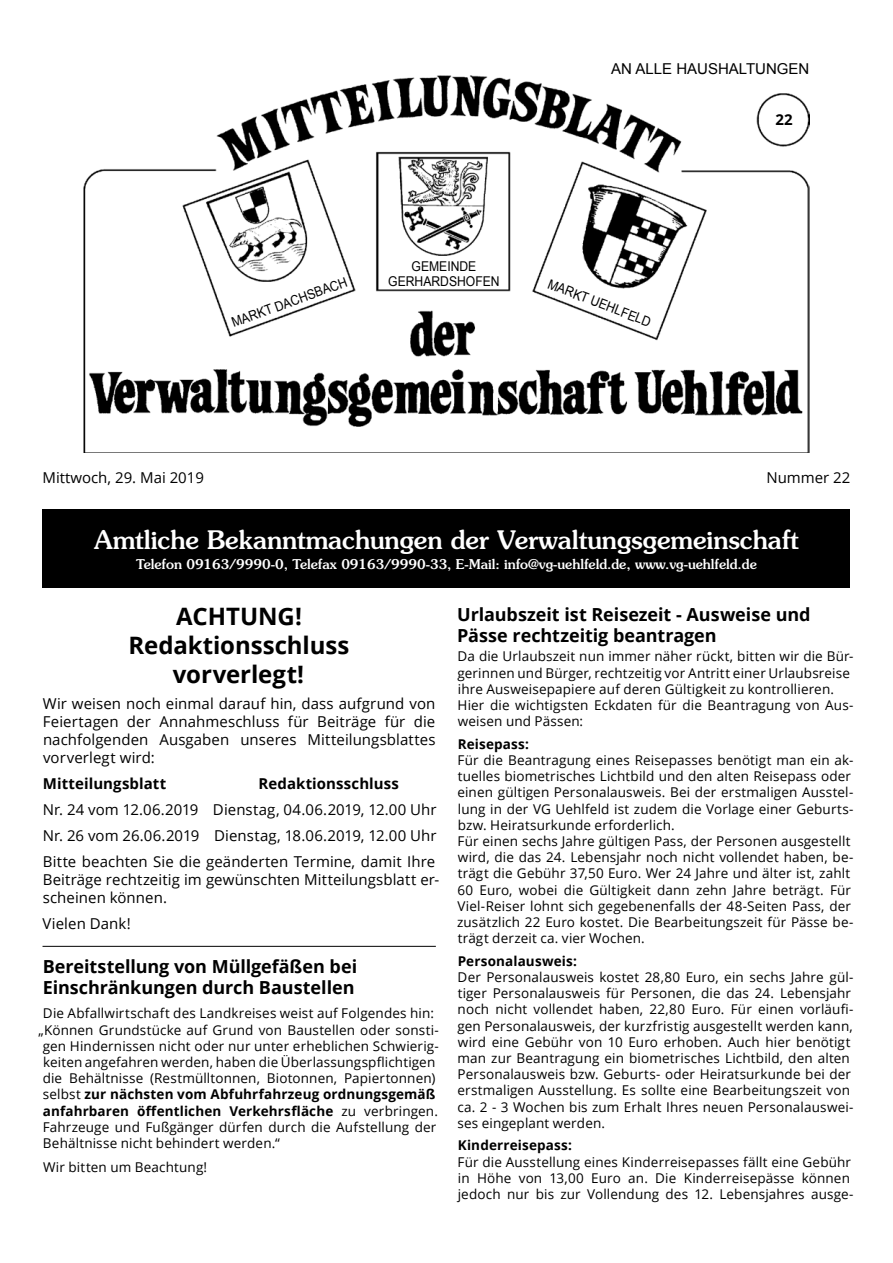
<style>
.page{position:relative;width:893px;height:1263px;background:#fff}
.page>*{position:absolute;margin:0;border:0;box-sizing:border-box;transform-origin:0 0}
.t1{font:500 25.5px "Souvenir";color:#fff}
.t2{font:700 24px/28.8px "Open Sans";letter-spacing:-.005em;color:#000;text-align:center}
.t3{font:700 18px/21.6px "Open Sans";letter-spacing:-.005em;color:#000}
.t4{font:15px/18px "Open Sans";letter-spacing:.005em;color:#000;text-align:justify}
.t5{font:700 15px "Open Sans";letter-spacing:.005em;color:#000}
.t6{font:15px "Arial";color:#000}
.t7{font:13.5px/16.2px "Open Sans";letter-spacing:.01em;color:#000}
.t8{font:700 13.5px "Open Sans";letter-spacing:.01em;color:#000}
.t9{font:500 13.5px "Souvenir";color:#fff}
.t10{font:13.5px/15px "Arial";color:#000;text-align:center;scale:.9 1}
.s1{font-weight:400}
</style>
<div class="page">
<img style="left:84px;top:75px;width:725px;height:378px">
<div style="left:43px;top:509px;width:807px;height:78px;background:#000"></div>
<hr style="left:43px;top:946px;width:393px;height:1px;background:#000">
<p class="t6" style="left:611px;top:59px;width:200px">AN ALLE HAUSHALTUNGEN</p>
<p class="t10" style="left:388px;top:259px;width:125px">GEMEINDE<br>GERHARDSHOFEN</p>
<p class="t10" style="left:230px;top:316px;width:137px;rotate:-20deg">MARKT DACHSBACH</p>
<p class="t10" style="left:551px;top:277px;width:123px;rotate:21deg">MARKT UEHLFELD</p>
<p class="t5" style="left:776px;top:109px;width:19px">22</p>
<p class="t4" style="left:43px;top:469px;width:163px">Mittwoch, 29. Mai 2019</p>
<p class="t4" style="left:766px;top:469px;width:86px">Nummer 22</p>
<h1 class="t1" style="left:94px;top:524px;width:706px">Amtliche Bekanntmachungen der Verwaltungsgemeinschaft</h1>
<p class="t9" style="left:136px;top:556px;width:622px">Telefon 09163/9990-0, Telefax 09163/9990-33, E-Mail: info@vg-uehlfeld.de, www.vg-uehlfeld.de</p>
<h2 class="t2" style="left:129px;top:601px;width:222px">ACHTUNG!<br>Redaktionsschluss vorverlegt!</h2>
<p class="t4" style="left:43px;top:694px;width:394px">Wir weisen noch einmal darauf hin, dass aufgrund von Feiertagen der Annahmeschluss für Beiträge für die nachfolgenden Ausgaben unseres Mitteilungsblattes vorverlegt wird:</p>
<p class="t5" style="left:43px;top:773px;width:125px">Mitteilungsblatt</p>
<p class="t5" style="left:258px;top:773px;width:142px">Redaktionsschluss</p>
<p class="t4" style="left:43px;top:796px;width:395px;line-height:26.1px">Nr. 24 vom 12.06.2019 Dienstag, 04.06.2019, 12.00 Uhr Nr. 26 vom 26.06.2019 Dienstag, 18.06.2019, 12.00 Uhr Bitte beachten Sie die geänderten Termine, damit Ihre</p>
<p class="t4" style="left:43px;top:870px;width:398px">Beiträge rechtzeitig im gewünschten Mitteilungsblatt er&shy;scheinen können.</p>
<p class="t4" style="left:43px;top:914px;width:90px">Vielen Dank!</p>
<h3 class="t3" style="left:43px;top:955px;width:316px">Bereitstellung von Müllgefäßen bei<br>Einschränkungen durch Baustellen</h3>
<p class="t7" style="left:43px;top:1005px;width:392px">Die Abfallwirtschaft des Landkreises weist auf Folgendes hin:</p>
<p class="t7" style="left:38px;top:1021px;width:402px">„Können Grundstücke auf Grund von Baustellen oder sonsti-</p>
<p class="t7" style="left:43px;top:1037px;width:398px">gen Hindernissen nicht oder nur unter erheblichen Schwierig-</p>
<p class="t7" style="left:43px;top:1054px;width:394px">keiten angefahren werden, haben die Überlassungspflichtigen</p>
<p class="t7" style="left:43px;top:1070px;width:394px">die Behältnisse (Restmülltonnen, Biotonnen, Papiertonnen)</p>
<p class="t8" style="left:43px;top:1085px;width:394px"><span class="s1">selbst</span> zur nächsten vom Abfuhrfahrzeug ordnungsgemäß</p>
<p class="t8" style="left:43px;top:1101px;width:397px">anfahrbaren öffentlichen Verkehrsfläche <span class="s1">zu verbringen.</span></p>
<p class="t7" style="left:43px;top:1118px;width:395px">Fahrzeuge und Fußgänger dürfen durch die Aufstellung der</p>
<p class="t7" style="left:43px;top:1135px;width:239px">Behältnisse nicht behindert werden.“</p>
<p class="t7" style="left:43px;top:1159px;width:166px">Wir bitten um Beachtung!</p>
<h3 class="t3" style="left:457px;top:603px;width:355px">Urlaubszeit ist Reisezeit - Ausweise und<br>Pässe rechtzeitig beantragen</h3>
<p class="t7" style="left:457px;top:648px;width:398px">Da die Urlaubszeit nun immer näher rückt, bitten wir die Bür&shy;gerinnen und Bürger, rechtzeitig vor Antritt einer Urlaubsreise ihre Ausweisepapiere auf deren Gültigkeit zu kontrollieren.<br>Hier die wichtigsten Eckdaten für die Beantragung von Aus&shy;weisen und Pässen:</p>
<p class="t8" style="left:458px;top:734px;width:73px">Reisepass:</p>
<p class="t7" style="left:457px;top:751px;width:398px">Für die Beantragung eines Reisepasses benötigt man ein ak&shy;tuelles biometrisches Lichtbild und den alten Reisepass oder einen gültigen Personalausweis. Bei der erstmaligen Ausstel&shy;lung in der VG Uehlfeld ist zudem die Vorlage einer Geburts&shy;bzw. Heiratsurkunde erforderlich.<br>Für einen sechs Jahre gültigen Pass, der Personen ausgestellt wird, die das 24. Lebensjahr noch nicht vollendet haben, be&shy;trägt die Gebühr 37,50 Euro. Wer 24 Jahre und älter ist, zahlt 60 Euro, wobei die Gültigkeit dann zehn Jahre beträgt. Für Viel-Reiser lohnt sich gegebenenfalls der 48-Seiten Pass, der zusätzlich 22 Euro kostet. Die Bearbeitungszeit für Pässe be&shy;trägt derzeit ca. vier Wochen.</p>
<p class="t8" style="left:458px;top:951px;width:121px">Personalausweis:</p>
<p class="t7" style="left:457px;top:968px;width:398px">Der Personalausweis kostet 28,80 Euro, ein sechs Jahre gül&shy;tiger Personalausweis für Personen, die das 24. Lebensjahr noch nicht vollendet haben, 22,80 Euro. Für einen vorläufi&shy;gen Personalausweis, der kurzfristig ausgestellt werden kann, wird eine Gebühr von 10 Euro erhoben. Auch hier benötigt man zur Beantragung ein biometrisches Lichtbild, den alten Personalausweis bzw. Geburts- oder Heiratsurkunde bei der erstmaligen Ausstellung. Es sollte eine Bearbeitungszeit von ca. 2 - 3 Wochen bis zum Erhalt Ihres neuen Personalauswei&shy;ses eingeplant werden.</p>
<p class="t8" style="left:458px;top:1136px;width:116px">Kinderreisepass:</p>
<p class="t7" style="left:458px;top:1153px;width:397px">Für die Ausstellung eines Kinderreisepasses fällt eine Gebühr in Höhe von 13,00 Euro an. Die Kinderreisepässe können jedoch nur bis zur Vollendung des 12. Lebensjahres ausge-</p>
</div>
